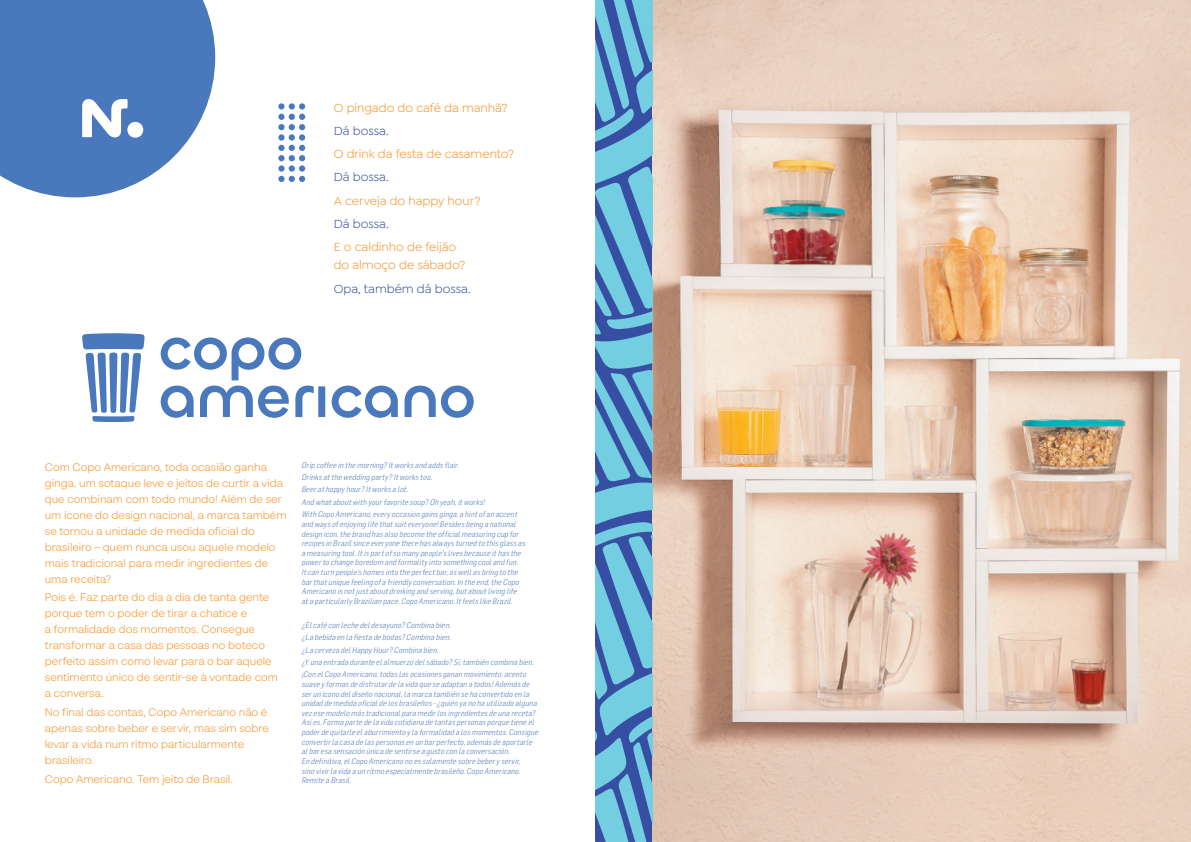
<style>
.page{position:relative;width:1191px;height:842px;background:#fff}
.page>*{position:absolute;margin:0;border:0;box-sizing:border-box;transform-origin:0 0}
.t1{font:12.5px/18px "Goldplay";letter-spacing:-.005em;color:#f79428}
.t2{font:12.5px "Goldplay";color:#374fa2}
.t3{font:300 11px/16px "BR Sonoma";color:#f79428}
.t4{font:italic 300 8px/9.6px "Flama Semicondensed";color:#4978bc}
</style>
<div class="page">
<svg style="left:0;top:0;width:215px;height:197px;background:#5e87c3"></svg>
<svg style="left:82px;top:99px;width:46px;height:38px"></svg>
<div style="left:127px;top:122px;width:16px;height:16px;background:#fff;border-radius:50%"></div>
<svg style="left:82px;top:333px;width:63px;height:89px"></svg>
<svg style="left:161px;top:337px;width:313px;height:81px"></svg>
<div style="left:278px;top:103px;width:6px;height:7px;background:#4978bc;border-radius:50%"></div>
<div style="left:289px;top:103px;width:6px;height:7px;background:#4978bc;border-radius:50%"></div>
<div style="left:299px;top:103px;width:6px;height:7px;background:#4978bc;border-radius:50%"></div>
<svg style="left:278px;top:114px;width:27px;height:16px"></svg>
<div style="left:278px;top:134px;width:6px;height:7px;background:#4978bc;border-radius:50%"></div>
<div style="left:289px;top:134px;width:6px;height:7px;background:#4978bc;border-radius:50%"></div>
<div style="left:299px;top:134px;width:6px;height:7px;background:#4978bc;border-radius:50%"></div>
<svg style="left:278px;top:145px;width:27px;height:16px"></svg>
<div style="left:278px;top:165px;width:6px;height:7px;background:#4978bc;border-radius:50%"></div>
<div style="left:289px;top:165px;width:6px;height:7px;background:#4978bc;border-radius:50%"></div>
<div style="left:299px;top:165px;width:6px;height:7px;background:#4978bc;border-radius:50%"></div>
<svg style="left:278px;top:176px;width:27px;height:6px"></svg>
<img style="left:652px;top:0;width:539px;height:842px">
<svg style="left:595px;top:0;width:57px;height:842px;background:#5ea0cb"></svg>
<h1 class="t1" style="left:334px;top:98px;width:175px">O pingado do café da manhã?</h1>
<h1 class="t2" style="left:334px;top:124px;width:56px">Dá bossa.</h1>
<h1 class="t1" style="left:334px;top:145px;width:182px">O drink da festa de casamento?</h1>
<h1 class="t2" style="left:334px;top:170px;width:56px">Dá bossa.</h1>
<h1 class="t1" style="left:334px;top:192px;width:148px">A cerveja do happy hour?</h1>
<h1 class="t2" style="left:334px;top:217px;width:56px">Dá bossa.</h1>
<h1 class="t1" style="left:334px;top:238px;width:133px">E o caldinho de feijão do almoço de sábado?</h1>
<h1 class="t2" style="left:334px;top:281px;width:139px">Opa, também dá bossa.</h1>
<p class="t3" style="left:45px;top:458px;width:243px">Com Copo Americano, toda ocasião ganha ginga, um sotaque leve e jeitos de curtir a vida que combinam com todo mundo! Além de ser um ícone do design nacional, a marca também se tornou a unidade de medida oficial do brasileiro – quem nunca usou aquele modelo mais tradicional para medir ingredientes de uma receita?</p>
<p class="t3" style="left:45px;top:589px;width:234px">Pois é. Faz parte do dia a dia de tanta gente porque tem o poder de tirar a chatice e<br>a formalidade dos momentos. Consegue transformar a casa das pessoas no boteco perfeito assim como levar para o bar aquele sentimento único de sentir-se à vontade com a conversa.</p>
<h2 class="t3" style="left:45px;top:704px;width:226px">No final das contas, Copo Americano não é apenas sobre beber e servir, mas sim sobre levar a vida num ritmo particularmente brasileiro.</h2>
<h2 class="t3" style="left:45px;top:771px;width:190px">Copo Americano. Tem jeito de Brasil.</h2>
<p class="t4" style="left:301px;top:458px;width:219px;line-height:12.4px">Drip coffeein themorning?Itworksand addsflair.<br>Drinksatthewedding party?Itworkstoo.<br>Beerathappyhour?Itworksalot.<br>And whataboutwith yourfavoritesoup?Oh yeah,itworks!<br>With CopoAmericano,everyoccasion gainsginga,ahintofan accent</p>
<p class="t4" style="left:301px;top:519px;width:227px">and waysofenjoying lifethatsuiteveryone!Besidesbeing anational design icon,thebrand hasalsobecometheofficialmeasuring cup for recipesin Brazilsinceeveryonetherehasalwaysturned tothisglassas ameasuring tool.Itispartofsomanypeople’slivesbecauseithasthe powertochangeboredom and formalityintosomething cooland fun.<br>Itcan turn people’shomesintotheperfectbar,aswellasbring tothe barthatuniquefeeling ofafriendlyconversation.In theend,theCopo Americanoisnotjustaboutdrinking and serving,butaboutliving life ataparticularlyBrazilian pace.CopoAmericano.ItfeelslikeBrazil.</p>
<p class="t4" style="left:301px;top:618px;width:236px;line-height:12.4px">¿Elcafécon lechedeldesayuno?Combinabien.<br>¿Labebidaen lafiestadebodas?Combinabien. ¿LacervezadelHappyHour?Combinabien.<br>¿Y unaentradaduranteelalmuerzodelsábado?Sí,también combinabien. ¡Con elCopoAmericano,todaslasocasionesganan movimiento,acento</p>
<p class="t4" style="left:301px;top:679px;width:240px">suaveyformasdedisfrutardelavidaqueseadaptan atodos!Ademásde serun iconodeldiseñonacional,lamarcatambién sehaconvertidoen la unidad demedidaoficialdelosbrasileños-¿quién yanohautilizadoalguna vezesemodelomástradicionalparamedirlosingredientesdeunareceta?<br>Asíes.Formapartedelavidacotidianadetantaspersonasporquetieneel poderdequitarleelaburrimientoylaformalidad alosmomentos.Consigue convertirlacasadelaspersonasen un barperfecto,ademásdeaportarle albaresasensación únicadesentirseagustocon laconversación.<br>En definitiva,elCopoAmericanonoessolamentesobrebeberyservir, sinovivirlavidaaun ritmoespecialmentebrasileño.CopoAmericano.<br>RemiteaBrasil.</p>
</div>
